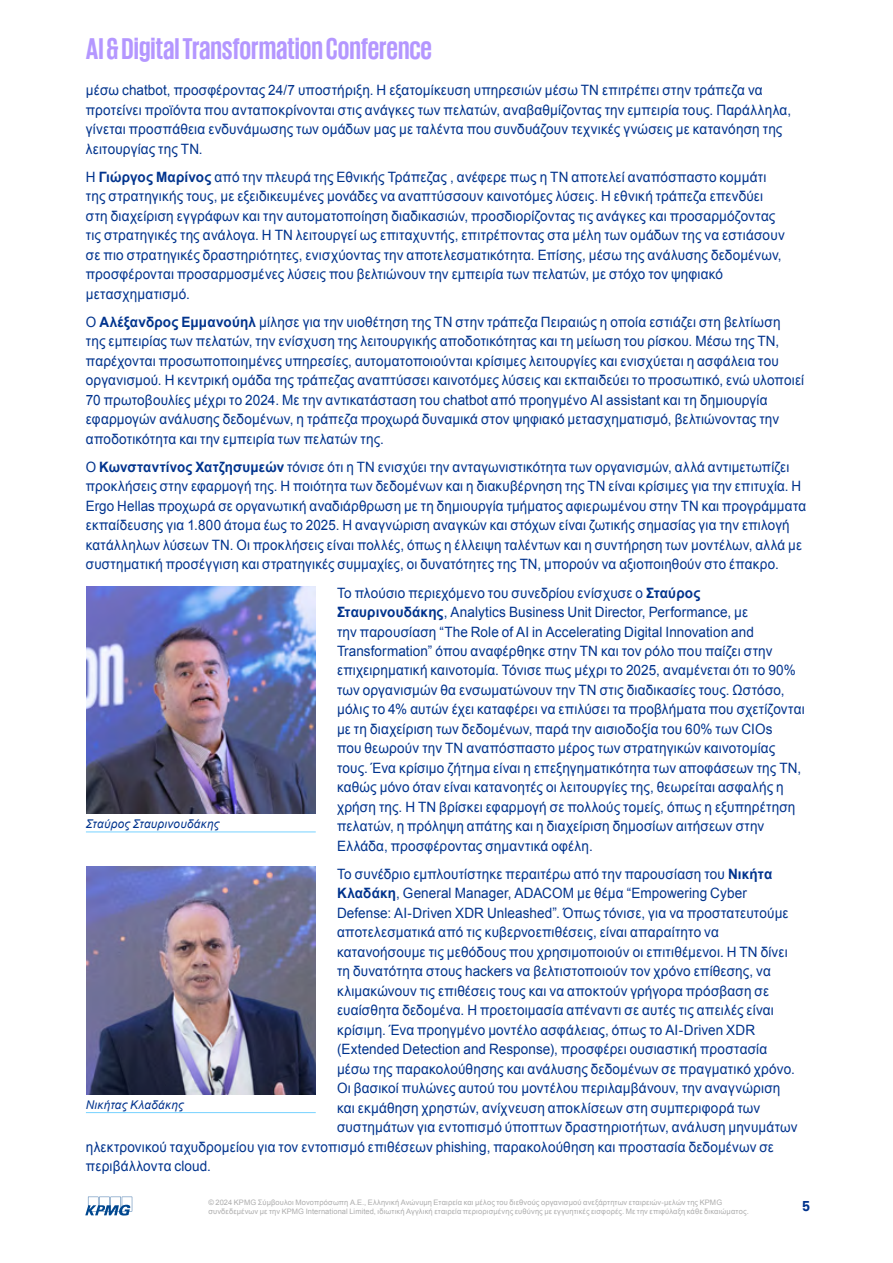
<style>
.page{position:relative;width:893px;height:1263px;background:#fff}
.page>*{position:absolute;margin:0;border:0;box-sizing:border-box;transform-origin:0 0}
.t1{font:700 30.9px "KPMG";color:#b497ff}
.t2{font:14.25px/19.5px "Arial";letter-spacing:.015em;color:#00338d;scale:.95 1}
.t3{font:14.25px/19.5px "Arial";letter-spacing:.015em;color:#00338d;scale:.94 1}
.t4{font:700 14.25px "Universfor KPMG";color:#00338d}
.t5{font:italic 12px "Arial";letter-spacing:.025em;color:#00338d}
.t6{font:7.5px/9px "Arial";letter-spacing:.02em;color:#adadad}
.s1{font-weight:700}
</style>
<div class="page">
<img style="left:87px;top:586px;width:229px;height:228px">
<img style="left:87px;top:867px;width:229px;height:227px">
<hr style="left:86px;top:832px;width:230px;height:1px;background:#76d2ff">
<hr style="left:86px;top:1112px;width:230px;height:1px;background:#76d2ff">
<svg style="left:85px;top:1197px;width:47px;height:18px"></svg>
<h1 class="t1" style="left:86px;top:33px;width:348px">AI &amp; Digital Transformation Conference</h1>
<p class="t2" style="left:86px;top:81px;width:744px">μέσω chatbot, προσφέροντας 24/7 υποστήριξη. Η εξατομίκευση υπηρεσιών μέσω ΤΝ επιτρέπει στην τράπεζα να προτείνει προϊόντα που ανταποκρίνονται στις ανάγκες των πελατών, αναβαθμίζοντας την εμπειρία τους. Παράλληλα, γίνεται προσπάθεια ενδυνάμωσης των ομάδων μας με ταλέντα που συνδυάζουν τεχνικές γνώσεις με κατανόηση της λειτουργίας της ΤΝ.</p>
<p class="t2" style="left:86px;top:167px;width:737px">Η <span class="s1">Γιώργος Μαρίνος</span> από την πλευρά της Εθνικής Τράπεζας , ανέφερε πως η ΤΝ αποτελεί αναπόσπαστο κομμάτι της στρατηγικής τους, με εξειδικευμένες μονάδες να αναπτύσσουν καινοτόμες λύσεις. Η εθνική τράπεζα επενδύει στη διαχείριση εγγράφων και την αυτοματοποίηση διαδικασιών, προσδιορίζοντας τις ανάγκες και προσαρμόζοντας τις στρατηγικές της ανάλογα. Η ΤΝ λειτουργεί ως επιταχυντής, επιτρέποντας στα μέλη των ομάδων της να εστιάσουν σε πιο στρατηγικές δραστηριότητες, ενισχύοντας την αποτελεσματικότητα. Επίσης, μέσω της ανάλυσης δεδομένων, προσφέρονται προσαρμοσμένες λύσεις που βελτιώνουν την εμπειρία των πελατών, με στόχο τον ψηφιακό μετασχηματισμό.</p>
<p class="t2" style="left:86px;top:312px;width:758px">Ο <span class="s1">Αλέξανδρος Εμμανούηλ</span> μίλησε για την υιοθέτηση της ΤΝ στην τράπεζα Πειραιώς η οποία εστιάζει στη βελτίωση<br>της εμπειρίας των πελατών, την ενίσχυση της λειτουργικής αποδοτικότητας και τη μείωση του ρίσκου. Μέσω της ΤΝ, παρέχονται προσωποποιημένες υπηρεσίες, αυτοματοποιούνται κρίσιμες λειτουργίες και ενισχύεται η ασφάλεια του οργανισμού. Η κεντρική ομάδα της τράπεζας αναπτύσσει καινοτόμες λύσεις και εκπαιδεύει το προσωπικό, ενώ υλοποιεί 70 πρωτοβουλίες μέχρι το 2024. Με την αντικατάσταση του chatbot από προηγμένο AI assistant και τη δημιουργία εφαρμογών ανάλυσης δεδομένων, η τράπεζα προχωρά δυναμικά στον ψηφιακό μετασχηματισμό, βελτιώνοντας την αποδοτικότητα και την εμπειρία των πελατών της.</p>
<p class="t3" style="left:86px;top:457px;width:768px">Ο <span class="s1">Κωνσταντίνος Χατζησυμεών</span> τόνισε ότι η ΤΝ ενισχύει την ανταγωνιστικότητα των οργανισμών, αλλά αντιμετωπίζει προκλήσεις στην εφαρμογή της. Η ποιότητα των δεδομένων και η διακυβέρνηση της ΤΝ είναι κρίσιμες για την επιτυχία. Η Ergo Hellas προχωρά σε οργανωτική αναδιάρθρωση με τη δημιουργία τμήματος αφιερωμένου στην ΤΝ και προγράμματα εκπαίδευσης για 1.800 άτομα έως το 2025. Η αναγνώριση αναγκών και στόχων είναι ζωτικής σημασίας για την επιλογή κατάλληλων λύσεων ΤΝ. Οι προκλήσεις είναι πολλές, όπως η έλλειψη ταλέντων και η συντήρηση των μοντέλων, αλλά με συστηματική προσέγγιση και στρατηγικές συμμαχίες, οι δυνατότητες της ΤΝ, μπορούν να αξιοποιηθούν στο έπακρο.</p>
<p class="t2" style="left:337px;top:583px;width:494px">Το πλούσιο περιεχόμενο του συνεδρίου ενίσχυσε ο <span class="s1">Σταύρος Σταυρινουδάκης</span>, Analytics Business Unit Director, Performance, με<br>την παρουσίαση “The Role of AI in Accelerating Digital Innovation and Transformation” όπου αναφέρθηκε στην ΤΝ και τον ρόλο που παίζει στην επιχειρηματική καινοτομία. Τόνισε πως μέχρι το 2025, αναμένεται ότι το 90% των οργανισμών θα ενσωματώνουν την ΤΝ στις διαδικασίες τους. Ωστόσο, μόλις το 4% αυτών έχει καταφέρει να επιλύσει τα προβλήματα που σχετίζονται με τη διαχείριση των δεδομένων, παρά την αισιοδοξία του 60% των CIOs<br>που θεωρούν την ΤΝ αναπόσπαστο μέρος των στρατηγικών καινοτομίας τους. Ένα κρίσιμο ζήτημα είναι η επεξηγηματικότητα των αποφάσεων της ΤΝ, καθώς μόνο όταν είναι κατανοητές οι λειτουργίες της, θεωρείται ασφαλής η χρήση της. Η ΤΝ βρίσκει εφαρμογή σε πολλούς τομείς, όπως η εξυπηρέτηση πελατών, η πρόληψη απάτης και η διαχείριση δημοσίων αιτήσεων στην Ελλάδα, προσφέροντας σημαντικά οφέλη.</p>
<p class="t2" style="left:337px;top:864px;width:460px">Το συνέδριο εμπλουτίστηκε περαιτέρω από την παρουσίαση του <span class="s1">Νικήτα</span></p>
<p class="t2" style="left:337px;top:884px;width:433px"><span class="s1">Κλαδάκη</span>, General Manager, ADACOM με θέμα “Empowering Cyber</p>
<p class="t2" style="left:337px;top:903px;width:477px">Defense: AI-Driven XDR Unleashed”. Όπως τόνισε, για να προστατευτούμε</p>
<p class="t2" style="left:337px;top:923px;width:403px">αποτελεσματικά από τις κυβερνοεπιθέσεις, είναι απαραίτητο να</p>
<p class="t2" style="left:337px;top:942px;width:476px">κατανοήσουμε τις μεθόδους που χρησιμοποιούν οι επιτιθέμενοι. Η ΤΝ δίνει</p>
<p class="t2" style="left:337px;top:962px;width:458px">τη δυνατότητα στους hackers να βελτιστοποιούν τον χρόνο επίθεσης, να</p>
<p class="t2" style="left:337px;top:981px;width:456px">κλιμακώνουν τις επιθέσεις τους και να αποκτούν γρήγορα πρόσβαση σε</p>
<p class="t2" style="left:337px;top:1001px;width:461px">ευαίσθητα δεδομένα. Η προετοιμασία απέναντι σε αυτές τις απειλές είναι</p>
<p class="t2" style="left:337px;top:1020px;width:442px">κρίσιμη. Ένα προηγμένο μοντέλο ασφάλειας, όπως το AI-Driven XDR</p>
<p class="t2" style="left:337px;top:1040px;width:454px">(Extended Detection and Response), προσφέρει ουσιαστική προστασία</p>
<p class="t2" style="left:337px;top:1059px;width:483px">μέσω της παρακολούθησης και ανάλυσης δεδομένων σε πραγματικό χρόνο.</p>
<p class="t2" style="left:337px;top:1079px;width:468px">Οι βασικοί πυλώνες αυτού του μοντέλου περιλαμβάνουν, την αναγνώριση</p>
<p class="t2" style="left:337px;top:1098px;width:447px">και εκμάθηση χρηστών, ανίχνευση αποκλίσεων στη συμπεριφορά των</p>
<p class="t2" style="left:337px;top:1118px;width:486px">συστημάτων για εντοπισμό ύποπτων δραστηριοτήτων, ανάλυση μηνυμάτων</p>
<p class="t2" style="left:86px;top:1137px;width:726px">ηλεκτρονικού ταχυδρομείου για τον εντοπισμό επιθέσεων phishing, παρακολούθηση και προστασία δεδομένων σε</p>
<p class="t2" style="left:86px;top:1157px;width:133px">περιβάλλοντα cloud.</p>
<p class="t5" style="left:86px;top:816px;width:135px">Σταύρος Σταυρινουδάκης</p>
<p class="t5" style="left:86px;top:1096px;width:99px">Νικήτας Κλαδάκης</p>
<p class="t6" style="left:208px;top:1198px;width:542px">© 2024 KPMG Σύμβουλοι Μονοπρόσωπη Α.Ε., Ελληνική Ανώνυμη Εταιρεία και μέλος του διεθνούς οργανισμού ανεξάρτητων εταιρειών-μελών της KPMG συνδεδεμένων με την KPMG International Limited, ιδιωτική Αγγλική εταιρεία περιορισμένης ευθύνης με εγγυητικές εισφορές. Με την επιφύλαξη κάθε δικαιώματος.</p>
<p class="t4" style="left:802px;top:1198px;width:9px">5</p>
</div>
